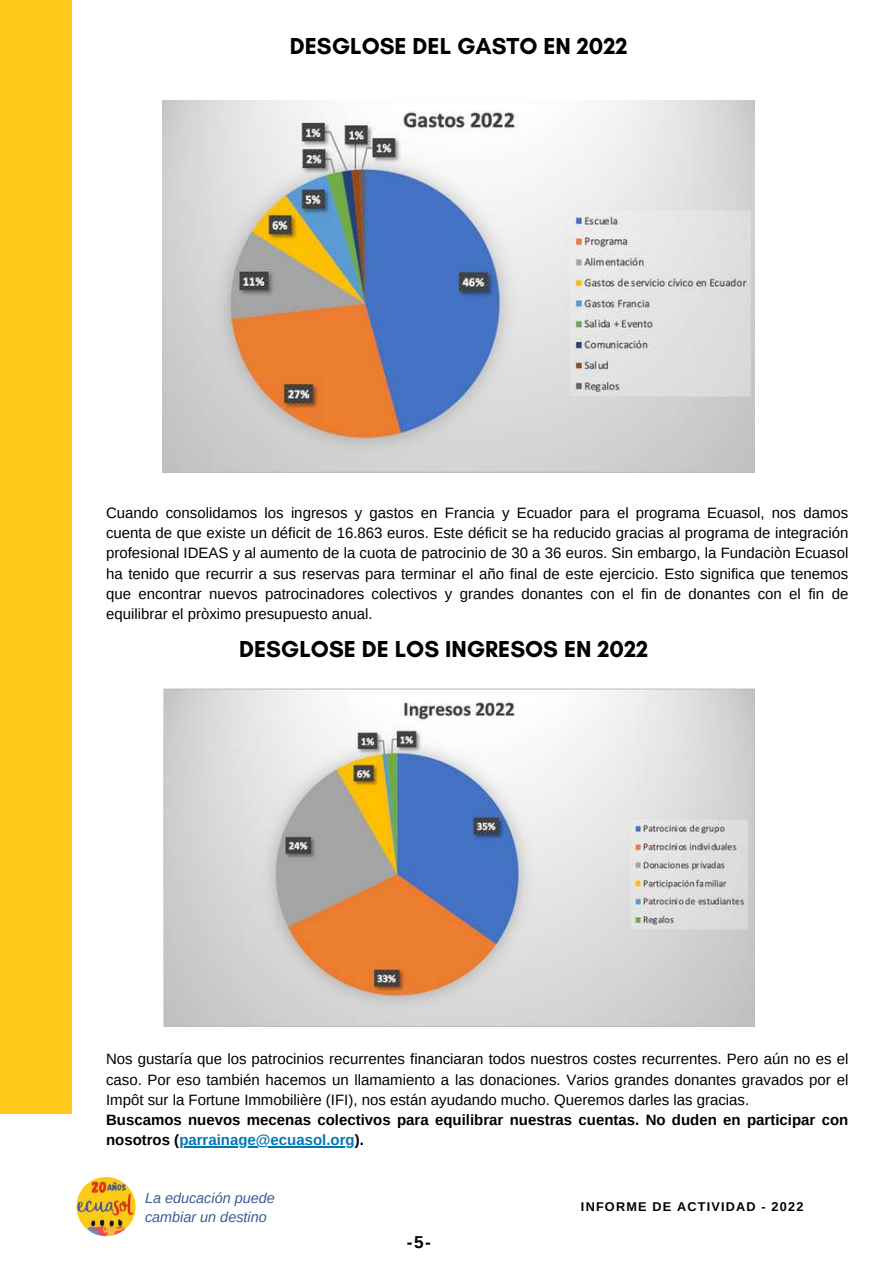
<style>
.page{position:relative;width:893px;height:1264px;background:#fff}
.page>*{position:absolute;margin:0;border:0;box-sizing:border-box;transform-origin:0 0}
.t1{font:700 23.55px "Glacial Indifference";color:#000}
.t2{font:700 17.25px "Arimo";color:#000}
.t3{font:15px/20.2px "Arimo";color:#000;text-align:justify}
.t4{font:700 15px/20.2px "Arimo";color:#000}
.t5{font:italic 14.4px/19px "Arimo";color:#3c5994}
.t6{font:700 12.75px "Arimo";letter-spacing:.09em;color:#000}
.s1{color:#0277b5}
</style>
<div class="page">
<img style="left:76px;top:1176px;width:60px;height:60px;border-radius:50%">
<div style="left:0;top:0;width:72px;height:1113px;background:#fec91a"></div>
<img style="left:163px;top:101px;width:591px;height:372px">
<img style="left:163px;top:688px;width:591px;height:338px">
<hr style="left:179px;top:1146px;width:176px;height:1px;background:#0277b5">
<h1 class="t1" style="left:290px;top:31px;width:339px">DESGLOSE DEL GASTO EN 2022</h1>
<p class="t3" style="left:106px;top:502px;width:743px">Cuando consolidamos los ingresos y gastos en Francia y Ecuador para el programa Ecuasol, nos damos cuenta de que existe un déficit de 16.863 euros. Este déficit se ha reducido gracias al programa de integración profesional IDEAS y al aumento de la cuota de patrocinio de 30 a 36 euros. Sin embargo, la Fundaciòn Ecuasol ha tenido que recurrir a sus reservas para terminar el año final de este ejercicio. Esto significa que tenemos que encontrar nuevos patrocinadores colectivos y grandes donantes con el fin de donantes con el fin de equilibrar el pròximo presupuesto anual.</p>
<h1 class="t1" style="left:239px;top:634px;width:411px">DESGLOSE DE LOS INGRESOS EN 2022</h1>
<p class="t3" style="left:106px;top:1049px;width:743px">Nos gustaría que los patrocinios recurrentes financiaran todos nuestros costes recurrentes. Pero aún no es el caso. Por eso también hacemos un llamamiento a las donaciones. Varios grandes donantes gravados por el Impôt sur la Fortune Immobilière (IFI), nos están ayudando mucho. Queremos darles las gracias.</p>
<p class="t4" style="left:106px;top:1109px;width:743px">Buscamos nuevos mecenas colectivos para equilibrar nuestras cuentas. No duden en participar con nosotros (<span class="s1">parrainage@ecuasol.org</span>).</p>
<p class="t5" style="left:145px;top:1188px;width:131px">La educación puede cambiar un destino</p>
<p class="t2" style="left:406px;top:1232px;width:26px">-5-</p>
<p class="t6" style="left:581px;top:1199px;width:224px">INFORME DE ACTIVIDAD - 2022</p>
</div>
